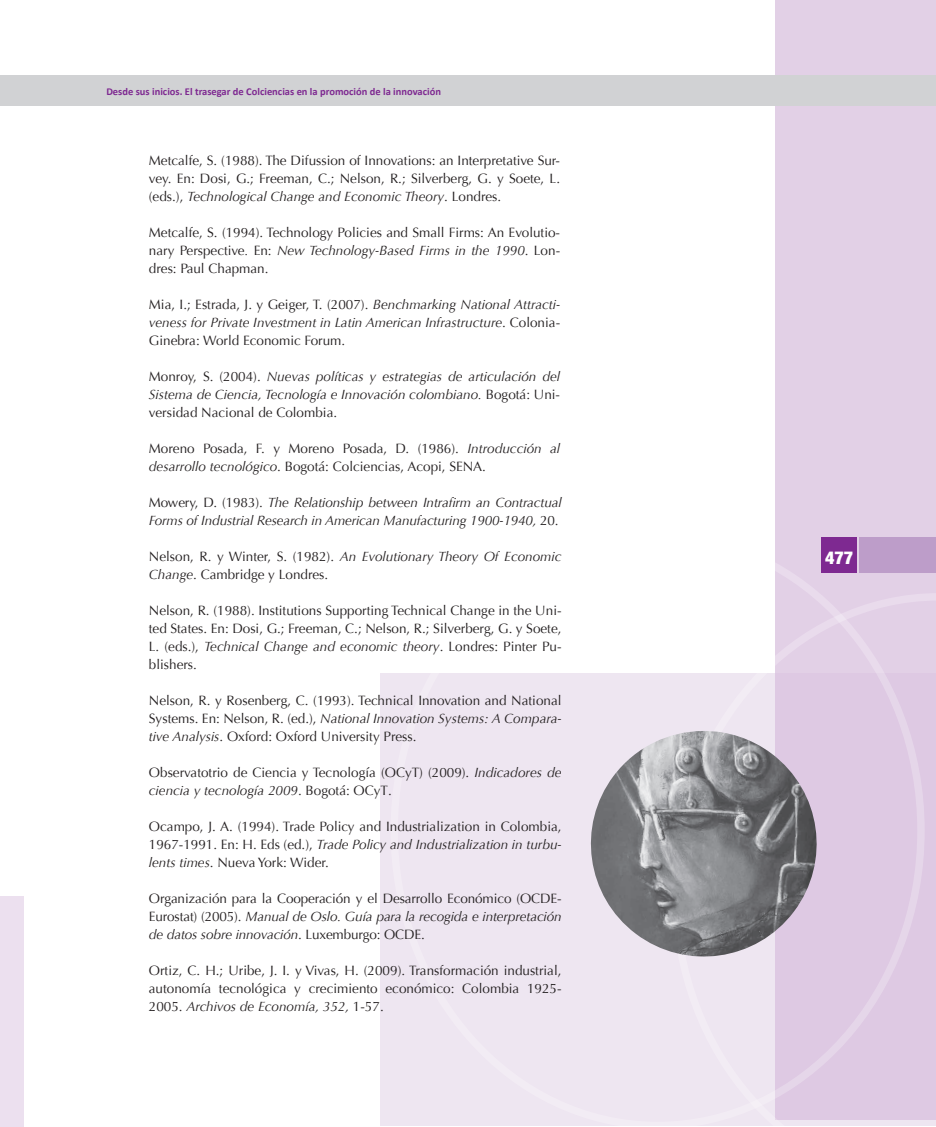
<style>
.page{position:relative;width:936px;height:1127px;background:#fff}
.page>*{position:absolute;margin:0;border:0;box-sizing:border-box;transform-origin:0 0}
.t1{font:900 condensed 18px "Helvetica Neue";color:#fff}
.t2{font:13.5px/18px "Optima";color:#231f20;text-align:justify}
.t3{font:italic 13.5px/18px "Optima";letter-spacing:-.01em;color:#231f20;text-align:justify}
.t4{font:700 10.5px "Calibri";color:#7e2991}
.s1{font-style:italic}
.s2{font-style:normal}
</style>
<div class="page">
<div style="left:775px;top:0;width:160px;height:1119px;background:#e2d0e6"></div>
<svg style="left:390px;top:563px;width:428px;height:563px"></svg>
<svg style="left:671px;top:593px;width:264px;height:533px"></svg>
<div style="left:0;top:896px;width:24px;height:231px;background:#ece0ef"></div>
<img style="left:576px;top:731px;width:253px;height:240px">
<div style="left:821px;top:537px;width:36px;height:36px;background:#7e2991"></div>
<div style="left:859px;top:537px;width:76px;height:36px;background:#bd9dc9"></div>
<div style="left:0;top:75px;width:935px;height:30px;background:#d1d2d4"></div>
<p class="t4" style="left:106px;top:84px;width:336px">Desde sus inicios. El trasegar de Colciencias en la promoción de la innovación</p>
<p class="t2" style="left:149px;top:152px;width:412px">Metcalfe, S. (1988). The Difussion of Innovations: an Interpretative Sur&shy;vey. En: Dosi, G.; Freeman, C.; Nelson, R.; Silverberg, G. y Soete, L. (eds.), <span class="s1">Technological Change and Economic Theory</span>. Londres.</p>
<p class="t2" style="left:149px;top:224px;width:413px">Metcalfe, S. (1994). Technology Policies and Small Firms: An Evolutio&shy;nary Perspective<span class="s1">.</span> En: <span class="s1">New Technology-Based Firms in the 1990</span>. Lon&shy;dres: Paul Chapman.</p>
<p class="t3" style="left:149px;top:296px;width:413px"><span class="s2">Mia, I.; Estrada, J. y Geiger, T. (2007).</span> Benchmarking National Attracti&shy;veness for Private Investment in Latin American Infrastructure<span class="s2">. Colonia-Ginebra: World Economic Forum.</span></p>
<p class="t3" style="left:149px;top:368px;width:413px"><span class="s2">Monroy, S. (2004).</span> Nuevas políticas y estrategias de articulación del Sistema de Ciencia, Tecnología e Innovación colombiano. <span class="s2">Bogotá: Uni&shy;versidad Nacional de Colombia.</span></p>
<p class="t2" style="left:149px;top:440px;width:413px">Moreno Posada, F. y Moreno Posada, D. (1986). <span class="s1">Introducción al desarrollo tecnológico</span>. Bogotá: Colciencias, Acopi, sena</p>
<p class="t2" style="left:482px;top:458px;width:5px">.</p>
<p class="t3" style="left:149px;top:494px;width:414px"><span class="s2">Mowery, D. (1983).</span> The Relationship between Intrafirm an Contractual<br>Forms of Industrial Research in American Manufacturing 1900-1940, <span class="s2">20.</span></p>
<p class="t2" style="left:149px;top:548px;width:414px">Nelson, R. y Winter, S. (1982). <span class="s1">An Evolutionary Theory Of Economic<br>Change</span>. Cambridge y Londres.</p>
<p class="t2" style="left:149px;top:602px;width:414px">Nelson, R. (1988). Institutions Supporting Technical Change in the Uni&shy;ted States. En: Dosi, G.; Freeman, C.; Nelson, R.; Silverberg, G. y Soete, L. (eds.), <span class="s1">Technical Change and economic theory</span>. Londres: Pinter Pu&shy;blishers.</p>
<p class="t2" style="left:149px;top:692px;width:414px">Nelson, R. y Rosenberg, C. (1993). Technical Innovation and National Systems. En: Nelson, R. (ed.), <span class="s1">National Innovation Systems: A Compara&shy;tive Analysis</span>. Oxford: Oxford University Press.</p>
<p class="t2" style="left:149px;top:764px;width:414px">Observatotrio de Ciencia y Tecnología (ocyt) (2009). <span class="s1">Indicadores de ciencia y tecnología 2009</span>. Bogotá: ocyt .</p>
<p class="t2" style="left:149px;top:818px;width:414px">Ocampo, J. A. (1994). Trade Policy and Industrialization in Colombia, 1967-1991. En: H. Eds (ed.), <span class="s1">Trade Policy and Industrialization in turbu&shy;lents times</span>. Nueva York: Wider.</p>
<p class="t2" style="left:149px;top:890px;width:381px">Organización para la Cooperación y el Desarrollo Económico (ocde</p>
<p class="t3" style="left:149px;top:890px;width:414px;text-indent:408px"><span class="s2">- Eurostat) (2005).</span> Manual de Oslo. Guía para la recogida e interpretación de datos sobre innovación<span class="s2">. Luxemburgo: ocde</span></p>
<p class="t2" style="left:421px;top:926px;width:5px">.</p>
<p class="t2" style="left:149px;top:962px;width:414px">Ortiz, C. H.; Uribe, J. I. y Vivas, H. (2009). Transformación industrial, autonomía tecnológica y crecimiento económico: Colombia 1925- 2005. <span class="s1">Archivos de Economía, 352,</span> 1-57.</p>
<h1 class="t1" style="left:825px;top:546px;width:30px">477</h1>
</div>
